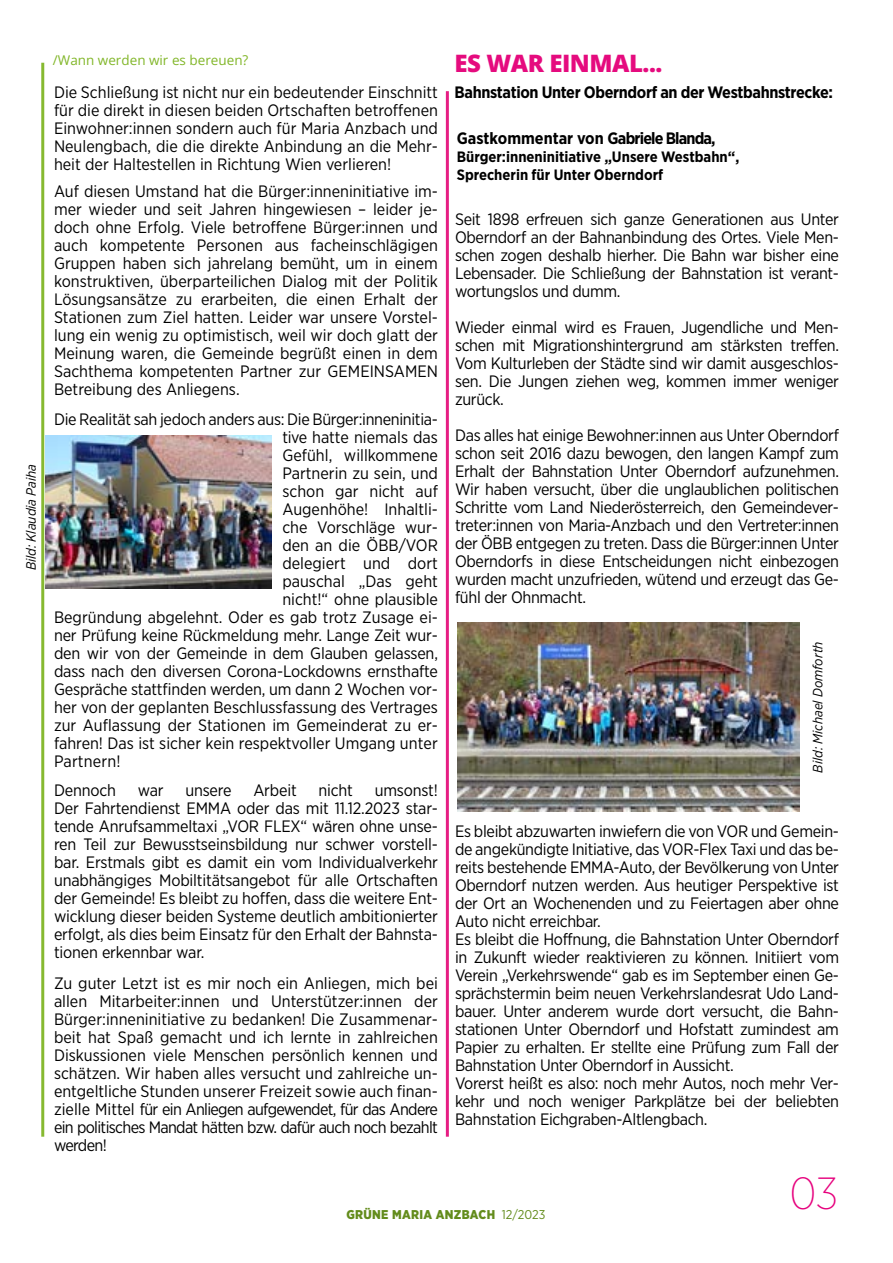
<style>
.page{position:relative;width:893px;height:1263px;background:#fff}
.page>*{position:absolute;margin:0;border:0;box-sizing:border-box;transform-origin:0 0}
.t1{font:200 45px "Gotham Narrow";color:#e6007d}
.t2{font:24px "Open Sans";letter-spacing:-.02em;color:#e50b7e}
.t3{font:16.5px/18px "Gotham Narrow";letter-spacing:-.02em;color:#000;text-align:justify}
.t4{font:16.5px "Gotham Narrow";color:#000}
.t5{font:700 16.5px "Gotham Narrow";letter-spacing:-.02em;color:#000}
.t6{font:16.5px "Gotham Narrow";letter-spacing:.01em;color:#000}
.t7{font:700 15px/18px "Gotham Narrow";color:#000}
.t8{font:italic 13.5px "Gotham Narrow";color:#000}
.t9{font:13.5px "Open Sans";color:#81b628}
.t10{font:900 12.75px "Gotham Narrow";letter-spacing:.025em;color:#638c1c}
.s1{font-weight:400}
</style>
<div class="page">
<img style="left:457px;top:622px;width:342px;height:189px">
<div style="left:41px;top:63px;width:3px;height:1074px;border:2px solid #81b628"></div>
<div style="left:446px;top:91px;width:3px;height:1046px;border:2px solid #e5147e"></div>
<img style="left:46px;top:436px;width:225px;height:152px">
<p class="t8" style="left:23px;top:570px;width:108px;rotate:-90deg">Bild: Klaudia Paiha</p>
<p class="t9" style="left:53px;top:51px;width:197px">/Wann werden wir es bereuen?</p>
<p class="t3" style="left:54px;top:83px;width:385px">Die Schließung ist nicht nur ein bedeutender Einschnitt für die direkt in diesen beiden Ortschaften betroffenen Einwohner:innen sondern auch für Maria Anzbach und Neulengbach, die die direkte Anbindung an die Mehr&shy;heit der Haltestellen in Richtung Wien verlieren!</p>
<p class="t3" style="left:54px;top:182px;width:385px">Auf diesen Umstand hat die Bürger:inneninitiative im&shy;mer wieder und seit Jahren hingewiesen – leider je&shy;doch ohne Erfolg. Viele betroffene Bürger:innen und auch kompetente Personen aus facheinschlägigen Gruppen haben sich jahrelang bemüht, um in einem konstruktiven, überparteilichen Dialog mit der Politik Lösungsansätze zu erarbeiten, die einen Erhalt der Stationen zum Ziel hatten. Leider war unsere Vorstel&shy;lung ein wenig zu optimistisch, weil wir doch glatt der Meinung waren, die Gemeinde begrüßt einen in dem Sachthema kompetenten Partner zur GEMEINSAMEN Betreibung des Anliegens.</p>
<p class="t3" style="left:54px;top:410px;width:385px">Die Realität sah jedoch anders aus: Die Bürger:inneninitia-</p>
<p class="t4" style="left:282px;top:427px;width:157px">tive hatte niemals das</p>
<p class="t4" style="left:282px;top:445px;width:157px">Gefühl, willkommene</p>
<p class="t4" style="left:282px;top:463px;width:157px">Partnerin zu sein, und</p>
<p class="t4" style="left:282px;top:481px;width:157px">schon gar nicht auf</p>
<p class="t4" style="left:282px;top:499px;width:157px">Augenhöhe! Inhaltli-</p>
<p class="t4" style="left:282px;top:517px;width:157px">che Vorschläge wur-</p>
<p class="t4" style="left:282px;top:535px;width:157px">den an die ÖBB/VOR</p>
<p class="t4" style="left:282px;top:553px;width:157px">delegiert und dort</p>
<p class="t4" style="left:282px;top:571px;width:157px">pauschal „Das geht</p>
<p class="t4" style="left:282px;top:589px;width:157px">nicht!“ ohne plausible</p>
<p class="t4" style="left:54px;top:607px;width:385px">Begründung abgelehnt. Oder es gab trotz Zusage ei-</p>
<p class="t3" style="left:54px;top:626px;width:385px">ner Prüfung keine Rückmeldung mehr. Lange Zeit wur-</p>
<p class="t3" style="left:54px;top:644px;width:385px">den wir von der Gemeinde in dem Glauben gelassen,</p>
<p class="t3" style="left:54px;top:662px;width:385px">dass nach den diversen Corona-Lockdowns ernsthafte</p>
<p class="t3" style="left:54px;top:680px;width:385px">Gespräche stattfinden werden, um dann 2 Wochen vor-</p>
<p class="t4" style="left:54px;top:697px;width:385px">her von der geplanten Beschlussfassung des Vertrages</p>
<p class="t4" style="left:54px;top:715px;width:385px">zur Auflassung der Stationen im Gemeinderat zu er-</p>
<p class="t4" style="left:54px;top:733px;width:385px">fahren! Das ist sicher kein respektvoller Umgang unter</p>
<p class="t6" style="left:54px;top:751px;width:68px">Partnern!</p>
<p class="t3" style="left:54px;top:780px;width:64px">Dennoch</p>
<p class="t3" style="left:138px;top:780px;width:27px">war</p>
<p class="t3" style="left:185px;top:780px;width:48px">unsere</p>
<p class="t3" style="left:253px;top:780px;width:45px">Arbeit</p>
<p class="t3" style="left:319px;top:780px;width:36px">nicht</p>
<p class="t3" style="left:54px;top:780px;width:385px;text-indent:321px">umsonst!<br>Der Fahrtendienst EMMA oder das mit 11.12.2023 star&shy;tende Anrufsammeltaxi „VOR FLEX“ wären ohne unse&shy;ren Teil zur Bewusstseinsbildung nur schwer vorstell&shy;bar. Erstmals gibt es damit ein vom Individualverkehr unabhängiges Mobiltitätsangebot für alle Ortschaften der Gemeinde! Es bleibt zu hoffen, dass die weitere Ent&shy;wicklung dieser beiden Systeme deutlich ambitionierter erfolgt, als dies beim Einsatz für den Erhalt der Bahnsta&shy;tionen erkennbar war.</p>
<p class="t3" style="left:54px;top:974px;width:385px">Zu guter Letzt ist es mir noch ein Anliegen, mich bei allen Mitarbeiter:innen und Unterstützer:innen der Bürger:inneninitiative zu bedanken! Die Zusammenar&shy;beit hat Spaß gemacht und ich lernte in zahlreichen Diskussionen viele Menschen persönlich kennen und schätzen. Wir haben alles versucht und zahlreiche un&shy;entgeltliche Stunden unserer Freizeit sowie auch finan&shy;zielle Mittel für ein Anliegen aufgewendet, für das Andere ein politisches Mandat hätten bzw. dafür auch noch bezahlt werden!</p>
<h2 class="t2" style="left:455px;top:47px;width:209px">ES WAR EINMAL...</h2>
<p class="t5" style="left:454px;top:82px;width:380px">Bahnstation Unter Oberndorf an der Westbahnstrecke:</p>
<p class="t5" style="left:457px;top:128px;width:260px">Gastkommentar von Gabriele Blanda,</p>
<p class="t7" style="left:457px;top:148px;width:284px">Bürger:inneninitiative „Unsere Westbahn“,<br>Sprecherin für Unter Oberndorf</p>
<p class="t3" style="left:455px;top:210px;width:385px">Seit 1898 erfreuen sich ganze Generationen aus Unter Oberndorf an der Bahnanbindung des Ortes. Viele Men&shy;schen zogen deshalb hierher. Die Bahn war bisher eine Lebensader. Die Schließung der Bahnstation ist verant&shy;wortungslos und dumm.</p>
<p class="t3" style="left:455px;top:318px;width:385px">Wieder einmal wird es Frauen, Jugendliche und Men&shy;schen mit Migrationshintergrund am stärksten treffen.<br>Vom Kulturleben der Städte sind wir damit ausgeschlos&shy;sen. Die Jungen ziehen weg, kommen immer weniger zurück.</p>
<p class="t3" style="left:455px;top:426px;width:385px">Das alles hat einige Bewohner:innen aus Unter Oberndorf schon seit 2016 dazu bewogen, den langen Kampf zum Erhalt der Bahnstation Unter Oberndorf aufzunehmen.<br>Wir haben versucht, über die unglaublichen politischen Schritte vom Land Niederösterreich, den Gemeindever&shy;treter:innen von Maria-Anzbach und den Vertreter:innen der ÖBB entgegen zu treten. Dass die Bürger:innen Unter Oberndorfs in diese Entscheidungen nicht einbezogen wurden macht unzufrieden, wütend und erzeugt das Ge&shy;fühl der Ohnmacht.</p>
<p class="t8" style="left:809px;top:773px;width:132px;rotate:-90deg">Bild: Michael Domforth</p>
<p class="t3" style="left:455px;top:822px;width:386px;text-align:left">Es bleibt abzuwarten inwiefern die von VOR und Gemein&shy;de angekündigte Initiative, das VOR-Flex Taxi und das be&shy;reits bestehende EMMA-Auto, der Bevölkerung von Unter Oberndorf nutzen werden. Aus heutiger Perspektive ist der Ort an Wochenenden und zu Feiertagen aber ohne Auto nicht erreichbar.<br>Es bleibt die Hoffnung, die Bahnstation Unter Oberndorf in Zukunft wieder reaktivieren zu können. Initiiert vom Verein „Verkehrswende“ gab es im September einen Ge&shy;sprächstermin beim neuen Verkehrslandesrat Udo Land&shy;bauer. Unter anderem wurde dort versucht, die Bahn&shy;stationen Unter Oberndorf und Hofstatt zumindest am Papier zu erhalten. Er stellte eine Prüfung zum Fall der Bahnstation Unter Oberndorf in Aussicht.<br>Vorerst heißt es also: noch mehr Autos, noch mehr Ver&shy;kehr und noch weniger Parkplätze bei der beliebten Bahnstation Eichgraben-Altlengbach.</p>
<p class="t10" style="left:346px;top:1206px;width:201px">GRÜNE MARIA ANZBACH <span class="s1">12/2023</span></p>
<h1 class="t1" style="left:789px;top:1165px;width:50px">03</h1>
</div>
